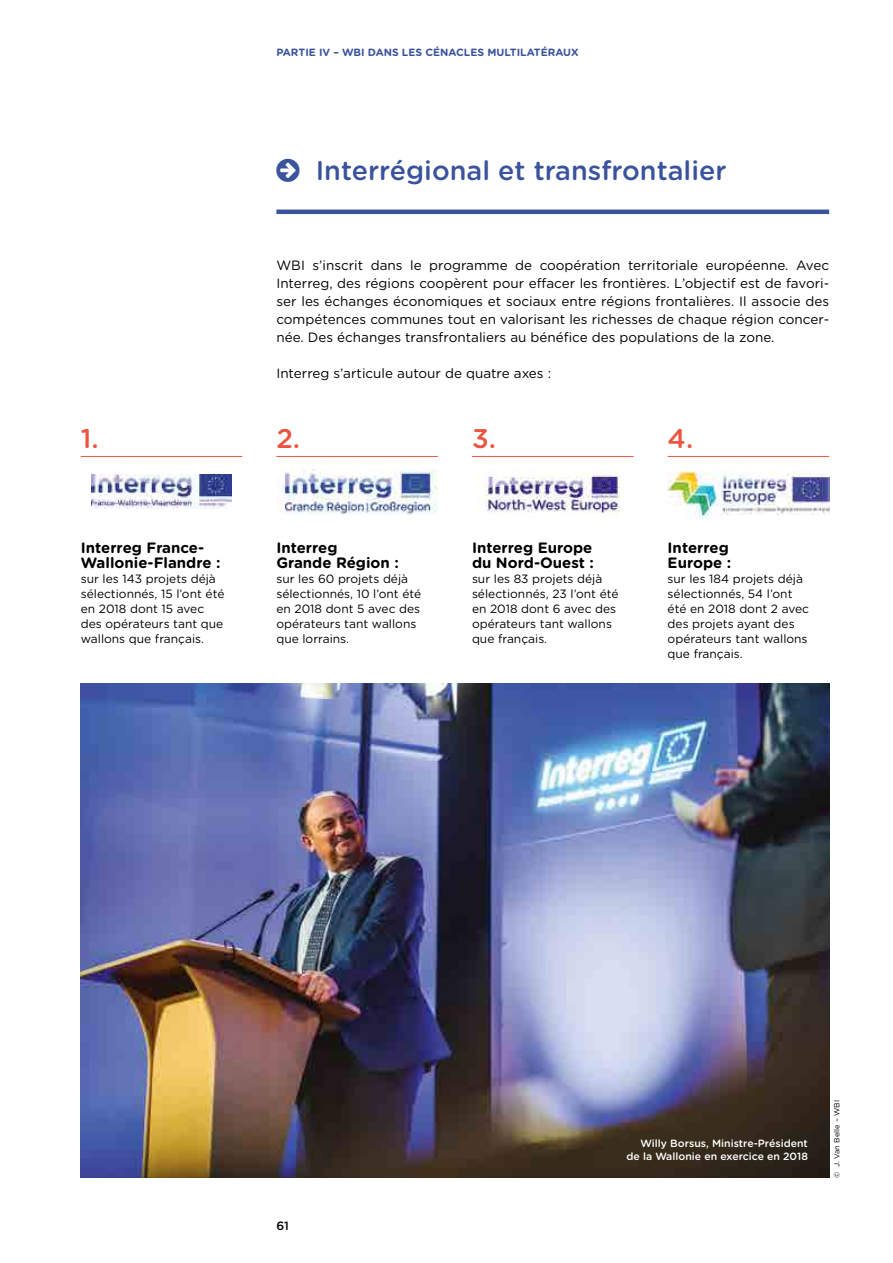
<style>
.page{position:relative;width:893px;height:1263px;background:#fff}
.page>*{position:absolute;margin:0;border:0;box-sizing:border-box;transform-origin:0 0}
.texte_courant{font:500 27px "Gotham Rounded";color:#3a539d}
.CHIFFRES_titre{font:500 27px "Gotham Rounded";color:#ea5540}
.texte_courant-2{font:700 15px/15px "Gotham Rounded";color:#000}
.texte_courant-3{font:13.5px/18px "Gotham Rounded";color:#000;text-align:justify}
.texte_courant-4{font:12px/15px "Gotham Rounded";color:#000}
.t1{font:500 12px "Gotham Rounded";color:#000}
.t2{font:500 10.5px "Gotham Rounded";color:#fff}
.t3{font:700 10.5px "Gotham Rounded";color:#3a539d}
.t4{font:7.5px "Gotham Rounded";color:#000}
</style>
<div class="page">
<hr style="left:276px;top:210px;width:553px;height:4px;background:#3a539d">
<hr style="left:81px;top:456px;width:161px;height:1px;background:#ea5540">
<hr style="left:276px;top:456px;width:162px;height:1px;background:#ea5540">
<hr style="left:472px;top:456px;width:162px;height:1px;background:#ea5540">
<hr style="left:668px;top:456px;width:161px;height:1px;background:#ea5540">
<img style="left:92px;top:475px;width:139px;height:33px">
<img style="left:276px;top:469px;width:162px;height:45px">
<img style="left:476px;top:469px;width:144px;height:47px">
<img style="left:668px;top:472px;width:161px;height:46px">
<img style="left:81px;top:683px;width:748px;height:495px">
<p class="CHIFFRES_titre" style="left:81px;top:422px;width:19px">1.</p>
<p class="texte_courant-2" style="left:81px;top:540px;width:141px">Interreg France-<br>Wallonie-Flandre :</p>
<p class="texte_courant-4" style="left:81px;top:571px;width:145px">sur les 143 projets déjà sélectionnés, 15 l’ont été en 2018 dont 15 avec des opérateurs tant que wallons que français.</p>
<p class="t3" style="left:276px;top:46px;width:304px">PARTIE IV – WBI DANS LES CÉNACLES MULTILATÉRAUX</p>
<p class="texte_courant" style="left:316px;top:154px;width:412px">Interrégional et transfrontalier</p>
<p class="texte_courant-3" style="left:276px;top:256px;width:554px">WBI s’inscrit dans le programme de coopération territoriale européenne. Avec Interreg, des régions coopèrent pour effacer les frontières. L’objectif est de favori&shy;ser les échanges économiques et sociaux entre régions frontalières. Il associe des compétences communes tout en valorisant les richesses de chaque région concer&shy;née. Des échanges transfrontaliers au bénéfice des populations de la zone.</p>
<p class="texte_courant-3" style="left:276px;top:364px;width:276px">Interreg s’articule autour de quatre axes :</p>
<p class="CHIFFRES_titre" style="left:276px;top:422px;width:25px">2.</p>
<p class="texte_courant-2" style="left:276px;top:540px;width:63px">Interreg</p>
<p class="texte_courant-2" style="left:276px;top:555px;width:124px">Grande Région :</p>
<p class="texte_courant-4" style="left:276px;top:571px;width:146px">sur les 60 projets déjà sélectionnés, 10 l’ont été en 2018 dont 5 avec des opérateurs tant wallons que lorrains.</p>
<p class="CHIFFRES_titre" style="left:472px;top:422px;width:25px">3.</p>
<p class="texte_courant-2" style="left:472px;top:540px;width:122px">Interreg Europe</p>
<p class="texte_courant-2" style="left:472px;top:555px;width:123px">du Nord-Ouest :</p>
<p class="texte_courant-4" style="left:472px;top:571px;width:148px">sur les 83 projets déjà sélectionnés, 23 l’ont été en 2018 dont 6 avec des opérateurs tant wallons que français.</p>
<p class="CHIFFRES_titre" style="left:668px;top:422px;width:27px">4.</p>
<p class="texte_courant-2" style="left:668px;top:540px;width:63px">Interreg</p>
<p class="texte_courant-2" style="left:668px;top:555px;width:65px">Europe :</p>
<p class="texte_courant-4" style="left:668px;top:571px;width:143px">sur les 184 projets déjà sélectionnés, 54 l’ont été en 2018 dont 2 avec des projets ayant des opérateurs tant wallons que français.</p>
<p class="t1" style="left:276px;top:1218px;width:14px">61</p>
<p class="t2" style="left:640px;top:1137px;width:169px">Willy Borsus, Ministre-Président</p>
<p class="t2" style="left:626px;top:1149px;width:183px">de la Wallonie en exercice en 2018</p>
<p class="t4" style="left:832px;top:1178px;width:79px;rotate:-90deg">© J. Van Belle – WBI</p>
</div>
